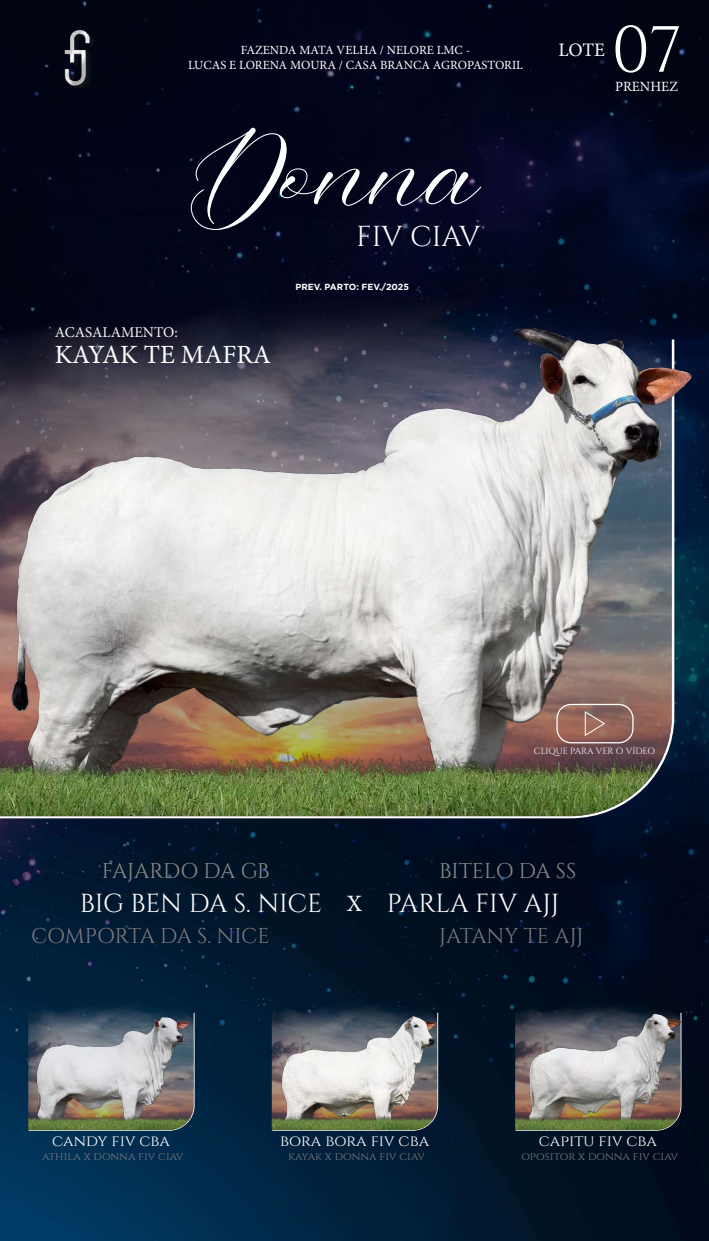
<style>
.page{position:relative;width:709px;height:1241px;background:#fff}
.page>*{position:absolute;margin:0;border:0;box-sizing:border-box;transform-origin:0 0}
.t1{font:89.75px "Amira";color:#fff}
.t2{font:65.25px "Cinzel";color:#fff}
.t3{font:28.75px "Cinzel";color:#fff}
.t4{font:26.25px "Minion Pro";color:#fff}
.t5{font:26px "Cinzel";letter-spacing:-.01em;color:#fff}
.t6{font:23.38px "Minion Pro";color:#fff}
.t7{font:21.38px "Cinzel";letter-spacing:-.01em;color:#8c8b8b}
.t8{font:21.38px "Cinzel";letter-spacing:-.015em;color:#7c797d}
.t9{font:21.25px "Cinzel";color:#7c797d}
.t10{font:19px "Minion Pro";color:#fff}
.t11{font:15.75px "Cinzel";color:#fff}
.t12{font:15px "Minion Pro";color:#faf3f3}
.t13{font:14.12px "Minion Pro";color:#fff}
.t14{font:12.5px/15px "Minion Pro";color:#fff;text-align:center}
.t15{font:11.25px "Cinzel";color:#7c797d}
.t16{font:9px "Cinzel";letter-spacing:-.015em;color:#fff}
.t17{font:700 8.88px "Gotham";color:#fff}
</style>
<div class="page">
<img style="left:0;top:0;width:709px;height:1240px">
<img style="left:19px;top:16px;width:115px;height:83px">
<img style="left:0;top:297px;width:672px;height:519px">
<img style="left:28px;top:1002px;width:166px;height:127px">
<img style="left:272px;top:1002px;width:165px;height:127px">
<img style="left:515px;top:1002px;width:165px;height:127px">
<img style="left:12px;top:326px;width:683px;height:478px">
<img style="left:31px;top:1015px;width:168px;height:111px">
<img style="left:275px;top:1012px;width:168px;height:114px">
<img style="left:523px;top:1010px;width:163px;height:115px">
<img style="left:0;top:747px;width:666px;height:69px">
<img style="left:28px;top:1112px;width:164px;height:17px">
<img style="left:272px;top:1112px;width:164px;height:17px">
<img style="left:515px;top:1112px;width:164px;height:17px">
<div style="left:556px;top:703px;width:77px;height:40px;border:1px solid #fff;border-radius:14px"></div>
<svg style="left:584px;top:710px;width:22px;height:27px"></svg>
<p class="t14" style="left:188px;top:43px;width:336px">FAZENDA MATA VELHA / NELORE LMC -<br>LUCAS E LORENA MOURA / CASA BRANCA AGROPASTORIL</p>
<h3 class="t10" style="left:558px;top:37px;width:48px">LOTE</h3>
<h2 class="t2" style="left:611px;top:12px;width:72px">07</h2>
<p class="t13" style="left:615px;top:77px;width:64px">PRENHEZ</p>
<h1 class="t1" style="left:191px;top:121px;width:291px">Donna</h1>
<h3 class="t3" style="left:356px;top:220px;width:126px">FIV CIAV</h3>
<p class="t12" style="left:55px;top:322px;width:125px">ACASALAMENTO:</p>
<h3 class="t4" style="left:55px;top:337px;width:218px">KAYAK TE MAFRA</h3>
<p class="t17" style="left:295px;top:280px;width:115px">PREV. PARTO: FEV./2025</p>
<p class="t16" style="left:534px;top:745px;width:123px">CLIQUE PARA VER O VÍDEO</p>
<h3 class="t7" style="left:102px;top:858px;width:169px">FAJARDO DA GB</h3>
<h3 class="t7" style="left:439px;top:858px;width:138px">BITELO DA SS</h3>
<h3 class="t6" style="left:347px;top:887px;width:17px">X</h3>
<h3 class="t5" style="left:80px;top:888px;width:244px">BIG BEN DA S. NICE</h3>
<h3 class="t5" style="left:387px;top:888px;width:174px">PARLA FIV AJJ</h3>
<h3 class="t8" style="left:31px;top:923px;width:240px">COMPORTA DA S. NICE</h3>
<h3 class="t9" style="left:439px;top:923px;width:146px">JATANY TE AJJ</h3>
<p class="t11" style="left:52px;top:1131px;width:119px">candy fiv cba</p>
<p class="t11" style="left:280px;top:1131px;width:151px">bora bora fiv cba</p>
<p class="t11" style="left:539px;top:1131px;width:120px">capitu fiv cba</p>
<p class="t15" style="left:42px;top:1148px;width:143px">athila x donna fiv ciav</p>
<p class="t15" style="left:288px;top:1148px;width:138px">kayak x donna fiv ciav</p>
<p class="t15" style="left:521px;top:1148px;width:158px">opositor x donna fiv ciav</p>
</div>
